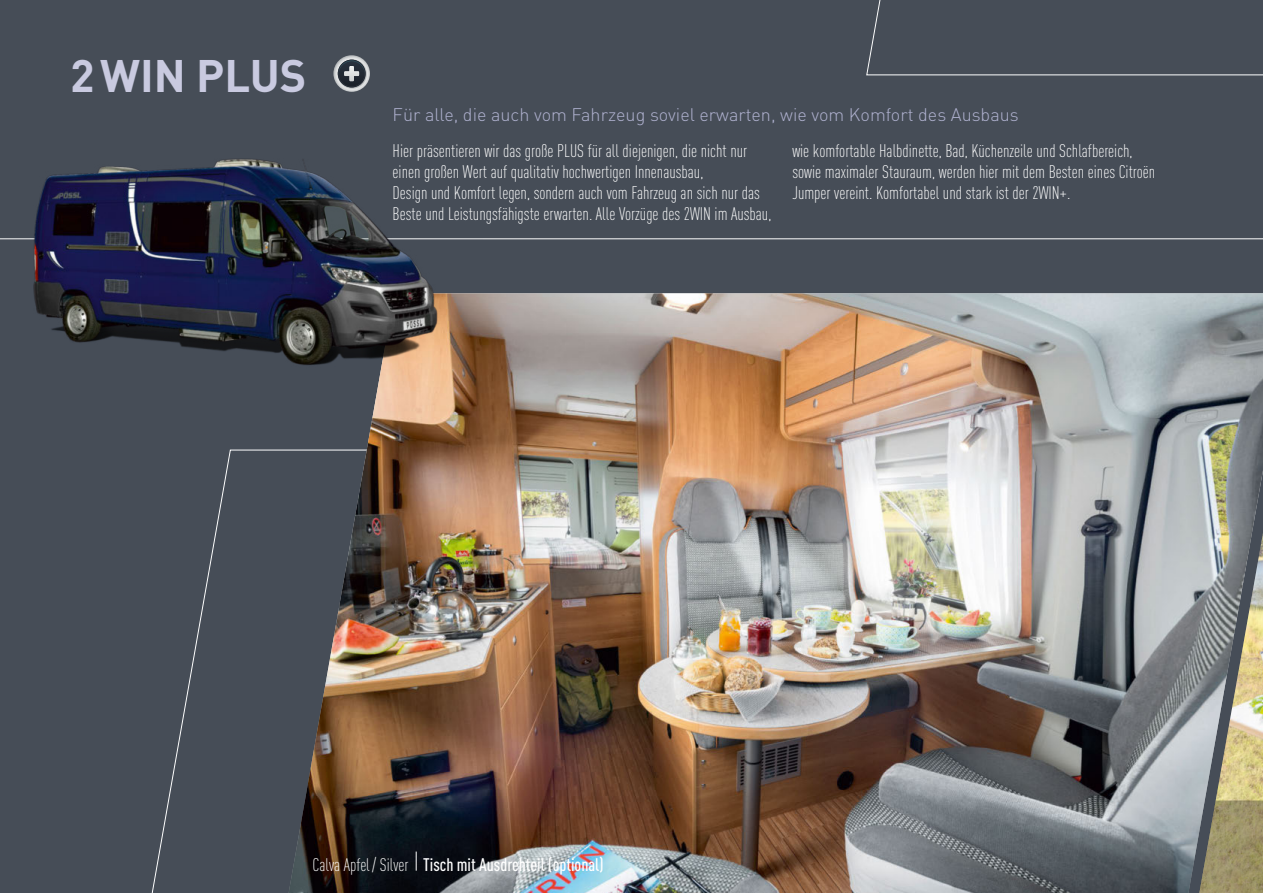
<style>
.page{position:relative;width:1263px;height:893px;background:#fff}
.page>*{position:absolute;margin:0;border:0;box-sizing:border-box;transform-origin:0 0}
.t1{font:700 45px "DIN";color:#c9cae0}
.t2{font:300 18px/21px "DIN Cond";color:#fff}
.t3{font:300 18px "DIN";color:#b0b2d0}
.t4{font:500 18px "DIN Cond";color:#fff}
.s1{font-weight:300}
</style>
<div class="page">
<div style="left:0;top:240px;width:1263px;height:653px;background:#464d57"></div>
<div style="left:145px;top:449px;width:141px;height:444px;background:#464d57"></div>
<img style="left:286px;top:293px;width:977px;height:600px">
<div style="left:0;top:0;width:1263px;height:240px;background:#464d57"></div>
<svg style="left:333px;top:55px;width:37px;height:37px"></svg>
<svg style="left:416px;top:851px;width:1px;height:20px"></svg>
<div style="left:0;top:236px;width:11px;height:166px;background:#464d57"></div>
<img style="left:11px;top:136px;width:504px;height:283px">
<div style="left:866px;top:0;width:397px;height:76px;background:#464d57"></div>
<img style="left:1197px;top:452px;width:66px;height:441px">
<h1 class="t1" style="left:70px;top:46px;width:238px">2 WIN PLUS</h1>
<p class="t3" style="left:393px;top:103px;width:628px">Für alle, die auch vom Fahrzeug soviel erwarten, wie vom Komfort des Ausbaus</p>
<p class="t2" style="left:393px;top:140px;width:380px">Hier präsentieren wir das große PLUS für all diejenigen, die nicht nur einen großen Wert auf qualitativ hochwertigen Innenausbau,<br>Design und Komfort legen, sondern auch vom Fahrzeug an sich nur das Beste und Leistungsfähigste erwarten. Alle Vorzüge des 2WIN im Ausbau,</p>
<p class="t2" style="left:792px;top:140px;width:364px">wie komfortable Halbdinette, Bad, Küchenzeile und Schlafbereich, sowie maximaler Stauraum, werden hier mit dem Besten eines Citroën<br>Jumper vereint. Komfortabel und stark ist der 2WIN+.</p>
<p class="t4" style="left:313px;top:854px;width:293px"><span class="s1">Calva Apfel / Silver</span> Tisch mit Ausdrehteil (optional)</p>
</div>
